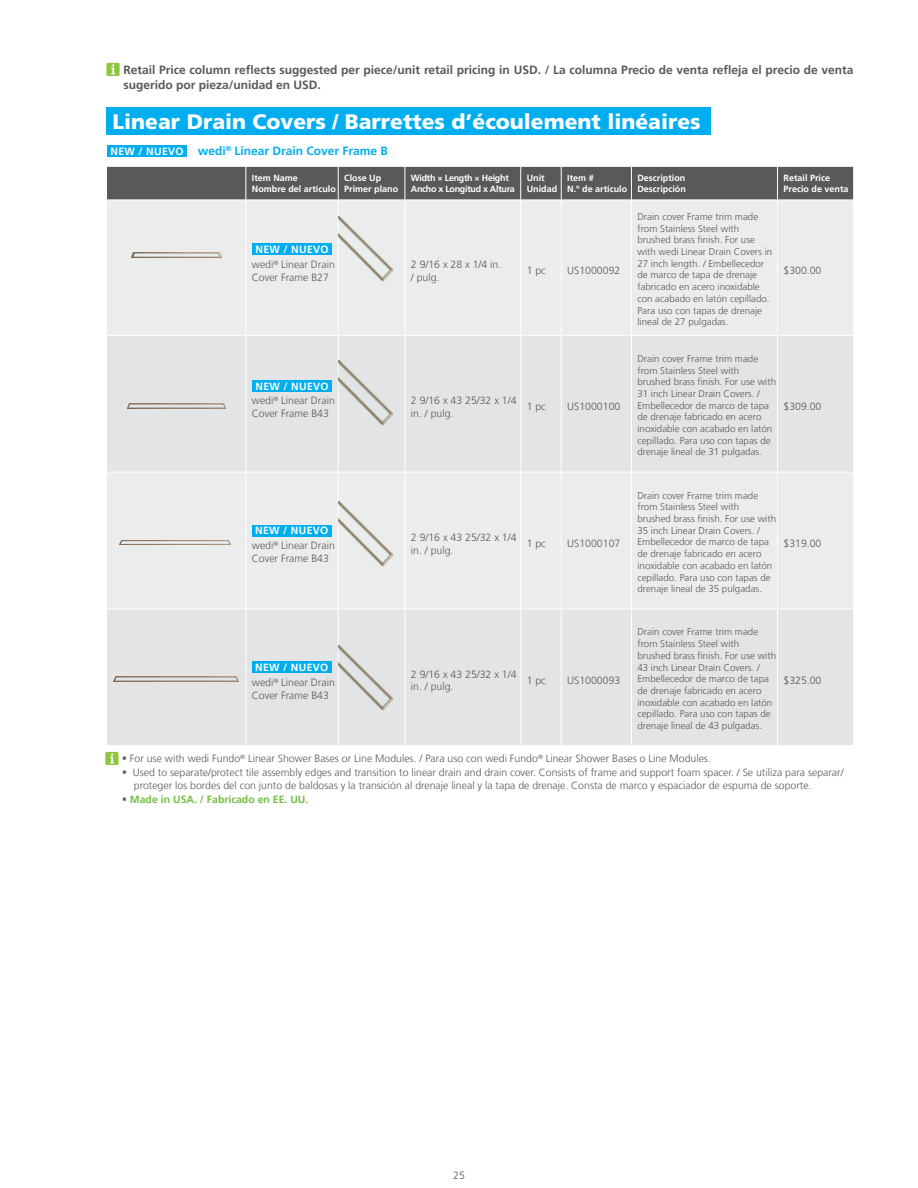
<style>
.page{position:relative;width:918px;height:1188px;background:#fff}
.page>*{position:absolute;margin:0;border:0;box-sizing:border-box;transform-origin:0 0}
.t1{font:900 21px "Frutiger LT Com";color:#fff}
.t2{font:700 12px/15px "Frutiger LT Com";color:#58595b}
.t3{font:700 12px "Frutiger LT Com";color:#00aeef}
.t4{font:300 10.5px/12.6px "Frutiger LT Com";color:#58595b}
.t5{font:700 10.5px "Frutiger LT Com";color:#72bf44}
.t6{font:700 10.5px "Frutiger LT Com";letter-spacing:.03em;color:#fff}
.t7{font:300 9.75px/11.7px "Frutiger LT Com";color:#58595b}
.t8{font:700 9px/10.8px "Frutiger LT Com";color:#fff}
.t9{font:700 9px/10.8px "Frutiger LT Com";letter-spacing:-.03em;color:#fff}
.s1{font-weight:700;color:#fff}
.s2{color:#58595b}
</style>
<div class="page">
<div style="left:106px;top:108px;width:605px;height:27px;background:#00aeef"></div>
<div style="left:106px;top:63px;width:14px;height:13px;background:#8dc73f"></div>
<svg style="left:111px;top:64px;width:4px;height:10px"></svg>
<div style="left:105px;top:752px;width:14px;height:13px;background:#8dc73f"></div>
<svg style="left:110px;top:753px;width:4px;height:10px"></svg>
<div style="left:107px;top:167px;width:746px;height:33px;background:#58595b"></div>
<div style="left:107px;top:201px;width:746px;height:134px;background:#ebecec"></div>
<div style="left:107px;top:336px;width:746px;height:409px;background:#e3e4e5"></div>
<hr style="left:246px;top:167px;width:1px;height:33px;background:#fff">
<hr style="left:338px;top:167px;width:1px;height:33px;background:#fff">
<hr style="left:405px;top:167px;width:1px;height:33px;background:#fff">
<hr style="left:520px;top:167px;width:1px;height:33px;background:#fff">
<hr style="left:246px;top:200px;width:1px;height:135px;background:#fff">
<hr style="left:338px;top:200px;width:1px;height:135px;background:#fff">
<hr style="left:561px;top:200px;width:1px;height:135px;background:#fff">
<hr style="left:631px;top:200px;width:1px;height:135px;background:#fff">
<hr style="left:777px;top:200px;width:1px;height:135px;background:#fff">
<hr style="left:246px;top:336px;width:1px;height:136px;background:#fff">
<hr style="left:338px;top:336px;width:1px;height:136px;background:#fff">
<hr style="left:561px;top:336px;width:1px;height:136px;background:#fff">
<hr style="left:631px;top:336px;width:1px;height:136px;background:#fff">
<hr style="left:777px;top:336px;width:1px;height:136px;background:#fff">
<hr style="left:106px;top:472px;width:140px;height:1px;background:#fff">
<hr style="left:246px;top:472px;width:92px;height:1px;background:#fff">
<hr style="left:246px;top:472px;width:1px;height:137px;background:#fff">
<hr style="left:338px;top:472px;width:67px;height:1px;background:#fff">
<hr style="left:338px;top:472px;width:1px;height:137px;background:#fff">
<hr style="left:521px;top:472px;width:40px;height:1px;background:#fff">
<hr style="left:561px;top:472px;width:70px;height:1px;background:#fff">
<hr style="left:561px;top:472px;width:1px;height:137px;background:#fff">
<hr style="left:631px;top:472px;width:147px;height:1px;background:#fff">
<hr style="left:631px;top:472px;width:1px;height:137px;background:#fff">
<hr style="left:778px;top:472px;width:76px;height:1px;background:#fff">
<hr style="left:777px;top:472px;width:1px;height:137px;background:#fff">
<hr style="left:106px;top:609px;width:140px;height:1px;background:#fff">
<hr style="left:246px;top:609px;width:92px;height:1px;background:#fff">
<hr style="left:246px;top:609px;width:1px;height:136px;background:#fff">
<hr style="left:338px;top:609px;width:67px;height:1px;background:#fff">
<hr style="left:338px;top:609px;width:1px;height:136px;background:#fff">
<hr style="left:521px;top:609px;width:40px;height:1px;background:#fff">
<hr style="left:561px;top:609px;width:70px;height:1px;background:#fff">
<hr style="left:561px;top:609px;width:1px;height:136px;background:#fff">
<hr style="left:631px;top:609px;width:147px;height:1px;background:#fff">
<hr style="left:631px;top:609px;width:1px;height:136px;background:#fff">
<hr style="left:778px;top:609px;width:76px;height:1px;background:#fff">
<hr style="left:777px;top:609px;width:1px;height:136px;background:#fff">
<hr style="left:405px;top:200px;width:1px;height:135px;background:#fff">
<hr style="left:520px;top:200px;width:1px;height:135px;background:#fff">
<hr style="left:405px;top:336px;width:1px;height:136px;background:#fff">
<hr style="left:520px;top:336px;width:1px;height:136px;background:#fff">
<hr style="left:405px;top:472px;width:116px;height:1px;background:#fff">
<hr style="left:405px;top:472px;width:1px;height:137px;background:#fff">
<hr style="left:520px;top:472px;width:1px;height:137px;background:#fff">
<hr style="left:405px;top:609px;width:116px;height:1px;background:#fff">
<hr style="left:405px;top:609px;width:1px;height:136px;background:#fff">
<hr style="left:520px;top:609px;width:1px;height:136px;background:#fff">
<hr style="left:561px;top:167px;width:1px;height:33px;background:#fff">
<hr style="left:631px;top:167px;width:1px;height:33px;background:#fff">
<hr style="left:777px;top:167px;width:1px;height:33px;background:#fff">
<div style="left:252px;top:525px;width:80px;height:12px;background:#00aeef"></div>
<div style="left:252px;top:662px;width:80px;height:11px;background:#00aeef"></div>
<img style="left:132px;top:252px;width:89px;height:5px">
<img style="left:339px;top:216px;width:61px;height:73px">
<img style="left:339px;top:501px;width:61px;height:73px">
<img style="left:339px;top:361px;width:61px;height:72px">
<img style="left:339px;top:646px;width:61px;height:72px">
<img style="left:114px;top:677px;width:124px;height:4px">
<img style="left:120px;top:540px;width:111px;height:5px">
<img style="left:127px;top:404px;width:98px;height:4px">
<div style="left:107px;top:146px;width:80px;height:11px;background:#00aeef"></div>
<div style="left:252px;top:243px;width:80px;height:12px;background:#00aeef"></div>
<div style="left:252px;top:380px;width:80px;height:12px;background:#00aeef"></div>
<p class="t2" style="left:123px;top:62px;width:732px">Retail Price column reflects suggested per piece/unit retail pricing in USD. / La columna Precio de venta refleja el precio de venta sugerido por pieza/unidad en USD.</p>
<h1 class="t1" style="left:113px;top:109px;width:590px">Linear Drain Covers / Barrettes d’écoulement linéaires</h1>
<p class="t6" style="left:110px;top:145px;width:75px">NEW / NUEVO</p>
<p class="t3" style="left:198px;top:144px;width:192px">wedi<sup>®</sup> Linear Drain Cover Frame B</p>
<p class="t8" style="left:252px;top:173px;width:86px">Item Name<br>Nombre del artículo</p>
<p class="t8" style="left:344px;top:173px;width:56px">Close Up<br>Primer plano</p>
<p class="t9" style="left:411px;top:173px;width:105px">Width × Length × Height<br>Ancho x Longitud x Altura</p>
<p class="t8" style="left:527px;top:173px;width:32px">Unit<br>Unidad</p>
<p class="t8" style="left:567px;top:173px;width:62px">Item #<br>N.º de artículo</p>
<p class="t8" style="left:637px;top:173px;width:50px">Description<br>Descripción</p>
<p class="t8" style="left:784px;top:173px;width:67px">Retail Price<br>Precio de venta</p>
<p class="t6" style="left:256px;top:243px;width:75px">NEW / NUEVO</p>
<p class="t4" style="left:252px;top:258px;width:85px">wedi<sup>®</sup> Linear Drain<br>Cover Frame B27</p>
<p class="t4" style="left:411px;top:258px;width:92px">2 9/16 x 28 x 1/4 in. / pulg.</p>
<p class="t4" style="left:527px;top:265px;width:21px">1 pc</p>
<p class="t4" style="left:567px;top:265px;width:55px">US1000092</p>
<p class="t6" style="left:256px;top:380px;width:75px">NEW / NUEVO</p>
<p class="t4" style="left:252px;top:394px;width:85px">wedi<sup>®</sup> Linear Drain<br>Cover Frame B43</p>
<p class="t4" style="left:411px;top:394px;width:107px">2 9/16 x 43 25/32 x 1/4 in. / pulg.</p>
<p class="t4" style="left:527px;top:401px;width:21px">1 pc</p>
<p class="t4" style="left:567px;top:401px;width:55px">US1000100</p>
<p class="t4" style="left:252px;top:523px;width:85px;line-height:15px;text-align:center"><span class="s1">NEW / NUEVO </span>wedi<sup>®</sup> Linear Drain</p>
<p class="t4" style="left:252px;top:552px;width:79px">Cover Frame B43</p>
<p class="t4" style="left:252px;top:660px;width:85px;line-height:15px;text-align:center"><span class="s1">NEW / NUEVO </span>wedi<sup>®</sup> Linear Drain</p>
<p class="t4" style="left:252px;top:689px;width:79px">Cover Frame B43</p>
<p class="t4" style="left:411px;top:531px;width:107px">2 9/16 x 43 25/32 x 1/4 in. / pulg.</p>
<p class="t4" style="left:527px;top:537px;width:21px">1 pc</p>
<p class="t4" style="left:567px;top:537px;width:55px">US1000107</p>
<p class="t4" style="left:411px;top:668px;width:107px">2 9/16 x 43 25/32 x 1/4 in. / pulg.</p>
<p class="t4" style="left:527px;top:674px;width:21px">1 pc</p>
<p class="t4" style="left:567px;top:674px;width:55px">US1000093</p>
<p class="t7" style="left:637px;top:211px;width:136px">Drain cover Frame trim made from Stainless Steel with brushed brass finish. For use with wedi Linear Drain Covers in<br>27 inch length. / Embellecedor de marco de tapa de drenaje fabricado en acero inoxidable con acabado en latón cepillado.<br>Para uso con tapas de drenaje lineal de 27 pulgadas.</p>
<p class="t4" style="left:784px;top:265px;width:39px">$300.00</p>
<p class="t7" style="left:637px;top:353px;width:140px">Drain cover Frame trim made from Stainless Steel with<br>brushed brass finish. For use with<br>31 inch Linear Drain Covers. /<br>Embellecedor de marco de tapa de drenaje fabricado en acero inoxidable con acabado en latón cepillado. Para uso con tapas de drenaje lineal de 31 pulgadas.</p>
<p class="t4" style="left:784px;top:401px;width:39px">$309.00</p>
<p class="t7" style="left:637px;top:490px;width:140px">Drain cover Frame trim made from Stainless Steel with<br>brushed brass finish. For use with<br>35 inch Linear Drain Covers. /<br>Embellecedor de marco de tapa de drenaje fabricado en acero inoxidable con acabado en latón cepillado. Para uso con tapas de drenaje lineal de 35 pulgadas.</p>
<p class="t4" style="left:784px;top:537px;width:39px">$319.00</p>
<p class="t7" style="left:637px;top:626px;width:140px">Drain cover Frame trim made from Stainless Steel with<br>brushed brass finish. For use with<br>43 inch Linear Drain Covers. /<br>Embellecedor de marco de tapa de drenaje fabricado en acero inoxidable con acabado en latón cepillado. Para uso con tapas de drenaje lineal de 43 pulgadas.</p>
<p class="t4" style="left:784px;top:674px;width:39px">$325.00</p>
<p class="t4" style="left:122px;top:752px;width:590px">▪ For use with wedi Fundo<sup>®</sup> Linear Shower Bases or Line Modules. / Para uso con wedi Fundo<sup>®</sup> Linear Shower Bases o Line Modules.</p>
<p class="t4" style="left:134px;top:765px;width:711px;line-height:13.5px;text-indent:-12px">▪ Used to separate/protect tile assembly edges and transition to linear drain and drain cover. Consists of frame and support foam spacer. / Se utiliza para separar/ proteger los bordes del con junto de baldosas y la transición al drenaje lineal y la tapa de drenaje. Consta de marco y espaciador de espuma de soporte.</p>
<p class="t5" style="left:122px;top:793px;width:188px"><span class="s2">▪</span> Made in USA. / Fabricado en EE. UU.</p>
<p class="t4" style="left:453px;top:1169px;width:13px">25</p>
</div>
